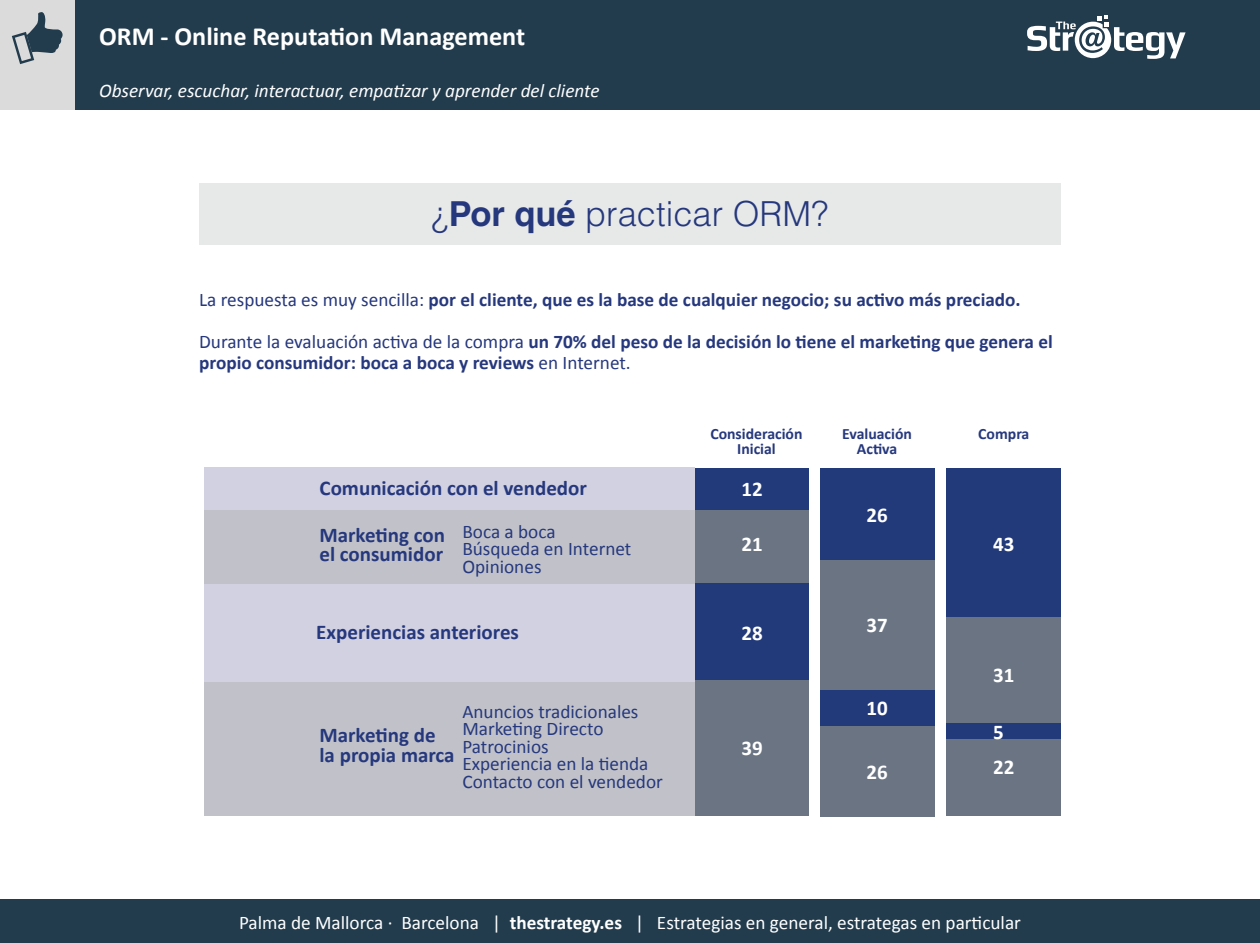
<style>
.page{position:relative;width:1260px;height:943px;background:#fff}
.page>*{position:absolute;margin:0;border:0;box-sizing:border-box;transform-origin:0 0}
.epigrafe_primer_nive{font:300 34.48px "Helvetica LT Std";color:#26387d}
.t1{font:700 26.25px "Calibri";color:#fff}
.t2{font:700 21px/19.2px "Calibri";color:#26387d}
.t3{font:700 21px "Calibri";color:#fff}
.normal_jesus{font:700 19.25px/21px "Calibri";color:#26387d}
.t4{font:19.25px/17.5px "Calibri";color:#26387d}
.t5{font:19.25px "Calibri";color:#fff}
.t6{font:italic 19.25px "Calibri";color:#fff}
.t7{font:700 15.75px/15.8px "Calibri";color:#26387d;text-align:center}
.s1{font-weight:700}
.s2{font-weight:400}
</style>
<div class="page">
<div style="left:74px;top:0;width:1186px;height:74px;background:#223c4d"></div>
<div style="left:74px;top:75px;width:1186px;height:35px;background:#223c4d"></div>
<svg style="left:1027px;top:16px;width:159px;height:43px"></svg>
<div style="left:0;top:0;width:74px;height:74px;background:#dadbda"></div>
<div style="left:0;top:75px;width:74px;height:35px;background:#dadbda"></div>
<svg style="left:12px;top:12px;width:51px;height:52px"></svg>
<div style="left:0;top:899px;width:1260px;height:44px;background:#223c4d"></div>
<div style="left:199px;top:183px;width:862px;height:61px;background:#e7e9e8"></div>
<div style="left:947px;top:468px;width:114px;height:150px;background:#233a7a"></div>
<div style="left:947px;top:616px;width:114px;height:108px;background:#6a7483"></div>
<div style="left:947px;top:723px;width:114px;height:17px;background:#233a7a"></div>
<div style="left:947px;top:739px;width:114px;height:77px;background:#6a7483"></div>
<div style="left:820px;top:468px;width:114px;height:92px;background:#233a7a"></div>
<div style="left:820px;top:560px;width:114px;height:129px;background:#6a7483"></div>
<div style="left:820px;top:689px;width:114px;height:37px;background:#233a7a"></div>
<div style="left:820px;top:725px;width:114px;height:91px;background:#6a7483"></div>
<div style="left:695px;top:468px;width:114px;height:42px;background:#233a7a"></div>
<div style="left:695px;top:510px;width:114px;height:73px;background:#6a7483"></div>
<div style="left:695px;top:583px;width:114px;height:97px;background:#233a7a"></div>
<div style="left:695px;top:680px;width:114px;height:136px;background:#6a7483"></div>
<div style="left:205px;top:467px;width:490px;height:43px;background:#d2d1e2"></div>
<div style="left:205px;top:583px;width:490px;height:99px;background:#d2d1e2"></div>
<div style="left:205px;top:510px;width:490px;height:73px;background:#c1c2c9"></div>
<div style="left:205px;top:682px;width:490px;height:133px;background:#c1c2c9"></div>
<p class="t1" style="left:99px;top:19px;width:428px">ORM - Online Reputation Management</p>
<p class="t6" style="left:99px;top:78px;width:502px">Observar, escuchar, interactuar, empatizar y aprender del cliente</p>
<p class="epigrafe_primer_nive" style="left:432px;top:192px;width:398px">¿<span class="s1">Por qué</span> practicar ORM?</p>
<p class="normal_jesus" style="left:199px;top:289px;width:823px"><span class="s2">La respuesta es muy sencilla:</span> por el cliente, que es la base de cualquier negocio; su activo más preciado.</p>
<p class="normal_jesus" style="left:199px;top:331px;width:855px"><span class="s2">Durante la evaluación activa de la compra</span> un 70% del peso de la decisión lo tiene el marketing que genera el propio consumidor: boca a boca y reviews <span class="s2">en Internet.</span></p>
<p class="t2" style="left:320px;top:478px;width:269px">Comunicación con el vendedor</p>
<p class="t2" style="left:319px;top:525px;width:127px">Marketing con el consumidor</p>
<p class="t4" style="left:462px;top:522px;width:171px">Boca a boca<br>Búsqueda en Internet<br>Opiniones</p>
<p class="t2" style="left:316px;top:622px;width:204px">Experiencias anteriores</p>
<p class="t2" style="left:319px;top:725px;width:137px">Marketing de la propia marca</p>
<p class="t4" style="left:462px;top:702px;width:202px">Anuncios tradicionales<br>Marketing Directo<br>Patrocinios<br>Experiencia en la tienda<br>Contacto con el vendedor</p>
<p class="t7" style="left:710px;top:425px;width:94px">Consideración<br>Inicial</p>
<p class="t7" style="left:842px;top:425px;width:71px">Evaluación<br>Activa</p>
<p class="t7" style="left:978px;top:425px;width:53px">Compra</p>
<p class="t3" style="left:741px;top:476px;width:23px">12</p>
<p class="t3" style="left:741px;top:531px;width:23px">21</p>
<p class="t3" style="left:741px;top:619px;width:23px">28</p>
<p class="t3" style="left:741px;top:734px;width:23px">39</p>
<p class="t3" style="left:866px;top:501px;width:23px">26</p>
<p class="t3" style="left:866px;top:612px;width:23px">37</p>
<p class="t3" style="left:866px;top:694px;width:23px">10</p>
<p class="t3" style="left:993px;top:530px;width:23px">43</p>
<p class="t3" style="left:993px;top:662px;width:23px">31</p>
<p class="t3" style="left:993px;top:718px;width:12px">5</p>
<p class="t3" style="left:866px;top:758px;width:23px">26</p>
<p class="t3" style="left:993px;top:753px;width:23px">22</p>
<p class="t5" style="left:239px;top:909px;width:783px">Palma de Mallorca · Barcelona | <span class="s1">thestrategy.es</span> | Estrategias en general, estrategas en particular</p>
</div>
